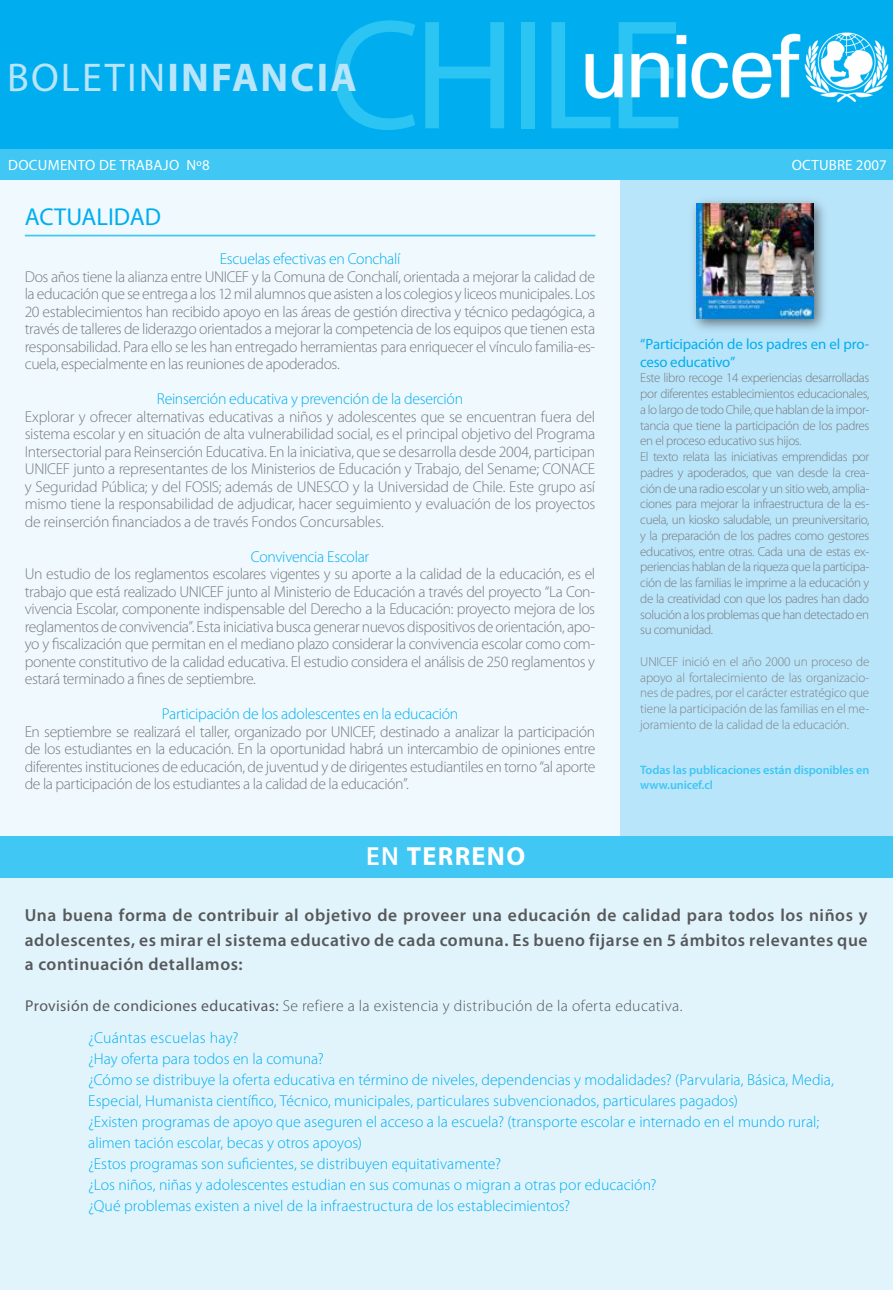
<style>
.page{position:relative;width:893px;height:1290px;background:#fff}
.page>*{position:absolute;margin:0;border:0;box-sizing:border-box;transform-origin:0 0}
.fechas{font:157.5px "Myriad Pro";letter-spacing:-.045em;color:#2bc4f3}
.fechas-2{font:700 40.25px "Myriad Pro";letter-spacing:.055em;color:#b9e5fa}
.fechas-3{font:700 26.25px "Myriad Pro";letter-spacing:.05em;color:#fff}
.fechas-4{font:24.5px "Myriad Pro";color:#00aeef}
.fechas-5{font:600 17.5px/24.5px "Myriad Pro";letter-spacing:.035em;color:#57585a;text-align:justify}
.t1{font:300 15.75px/17.5px "Myriad Pro";letter-spacing:-.025em;color:#787a7d;text-align:justify}
.fechas-6{font:300 15.75px/21px "Myriad Pro";color:#00aeef}
.fechas-7{font:300 15.75px "Myriad Pro";letter-spacing:-.02em;color:#00aeef}
.fechas-8{font:300 15.75px "Myriad Pro";letter-spacing:.025em;color:#57585a}
.fechas-9{font:300 15.75px "Myriad Pro";letter-spacing:.02em;color:#00aeef}
.fechas-10{font:14.88px/17.5px "Myriad Pro";letter-spacing:-.01em;color:#00aeef}
.fechas-11{font:14.88px "Myriad Pro";letter-spacing:.02em;color:#fff}
.fechas-12{font:300 13.12px/15.8px "Myriad Pro";letter-spacing:-.03em;color:#787a7d;text-align:justify}
.fechas-13{font:300 13.12px/15.8px "Myriad Pro";letter-spacing:-.01em;color:#808285;text-align:justify}
.fechas-14{font:600 12.25px/14.9px "Myriad Pro";letter-spacing:-.01em;color:#40c7f4}
.s1{font-weight:400}
.s2{font-weight:600}
</style>
<div class="page">
<div style="left:0;top:180px;width:620px;height:656px;background:#f0f9fd"></div>
<div style="left:620px;top:180px;width:273px;height:656px;background:#b9e5fa"></div>
<div style="left:0;top:149px;width:893px;height:31px;background:#40c7f4"></div>
<div style="left:0;top:837px;width:893px;height:453px;background:#e1f4fc"></div>
<div style="left:0;top:836px;width:893px;height:42px;background:#40c7f4"></div>
<hr style="left:25px;top:235px;width:570px;height:1px;background:#40c7f4">
<div style="left:688px;top:196px;width:141px;height:138px;background:#231f20;opacity:.6"></div>
<img style="left:696px;top:203px;width:117px;height:115px">
<img style="left:0;top:0;width:893px;height:149px">
<p class="fechas" style="left:329px;top:-22px;width:357px">CHILE</p>
<p class="fechas-2" style="left:7px;top:51px;width:351px"><span class="s1">BOLETIN</span>INFANCIA</p>
<p class="fechas-11" style="left:8px;top:156px;width:203px">DOCUMENTO DE TRABAJO Nº8</p>
<p class="fechas-4" style="left:25px;top:201px;width:138px">ACTUALIDAD</p>
<p class="fechas-11" style="left:792px;top:155px;width:97px">OCTUBRE 2007</p>
<p class="fechas-7" style="left:220px;top:249px;width:182px">Escuelas efectivas en Conchalí</p>
<p class="t1" style="left:25px;top:267px;width:572px">Dos años tiene la alianza entre UNICEF y la Comuna de Conchalí, orientada a mejorar la calidad de la educación que se entrega a los 12 mil alumnos que asisten a los colegios y liceos municipales. Los 20 establecimientos han recibido apoyo en las áreas de gestión directiva y técnico pedagógica, a través de talleres de liderazgo orientados a mejorar la competencia de los equipos que tienen esta responsabilidad. Para ello se les han entregado herramientas para enriquecer el vínculo familia-es&shy;cuela, especialmente en las reuniones de apoderados.</p>
<p class="fechas-7" style="left:157px;top:389px;width:308px">Reinserción educativa y prevención de la deserción</p>
<p class="t1" style="left:25px;top:407px;width:572px">Explorar y ofrecer alternativas educativas a niños y adolescentes que se encuentran fuera del sistema escolar y en situación de alta vulnerabilidad social, es el principal objetivo del Programa Intersectorial para Reinserción Educativa. En la iniciativa, que se desarrolla desde 2004, participan UNICEF junto a representantes de los Ministerios de Educación y Trabajo, del Sename; CONACE y Seguridad Pública; y del FOSIS; además de UNESCO y la Universidad de Chile. Este grupo así mismo tiene la responsabilidad de adjudicar, hacer seguimiento y evaluación de los proyectos de reinserción financiados a de través Fondos Concursables.</p>
<p class="fechas-7" style="left:251px;top:547px;width:120px">Convivencia Escolar</p>
<p class="t1" style="left:25px;top:565px;width:572px">Un estudio de los reglamentos escolares vigentes y su aporte a la calidad de la educación, es el trabajo que está realizado UNICEF junto al Ministerio de Educación a través del proyecto “La Con&shy;vivencia Escolar, componente indispensable del Derecho a la Educación: proyecto mejora de los reglamentos de convivencia”. Esta iniciativa busca generar nuevos dispositivos de orientación, apo&shy;yo y fiscalización que permitan en el mediano plazo considerar la convivencia escolar como com&shy;ponente constitutivo de la calidad educativa. El estudio considera el análisis de 250 reglamentos y estará terminado a fines de septiembre.</p>
<p class="fechas-6" style="left:162px;top:703px;width:298px">Participación de los adolescentes en la educación</p>
<p class="t1" style="left:25px;top:722px;width:572px">En septiembre se realizará el taller, organizado por UNICEF, destinado a analizar la participación de los estudiantes en la educación. En la oportunidad habrá un intercambio de opiniones entre diferentes instituciones de educación, de juventud y de dirigentes estudiantiles en torno “al aporte de la participación de los estudiantes a la calidad de la educación”.</p>
<p class="fechas-3" style="left:366px;top:839px;width:160px"><span class="s2">EN</span> TERRENO</p>
<p class="fechas-10" style="left:640px;top:335px;width:231px">“Participación de los padres en el pro&shy;ceso educativo”</p>
<p class="fechas-12" style="left:640px;top:370px;width:231px">Este libro recoge 14 experiencias desarrolladas por diferentes establecimientos educacionales, a lo largo de todo Chile, que hablan de la impor&shy;tancia que tiene la participación de los padres en el proceso educativo sus hijos.</p>
<p class="fechas-12" style="left:640px;top:449px;width:231px">El texto relata las iniciativas emprendidas por padres y apoderados, que van desde la crea&shy;ción de una radio escolar y un sitio web, amplia&shy;ciones para mejorar la infraestructura de la es&shy;cuela, un kiosko saludable, un preuniversitario, y la preparación de los padres como gestores educativos, entre otras. Cada una de estas ex&shy;periencias hablan de la riqueza que la participa&shy;ción de las familias le imprime a la educación y de la creatividad con que los padres han dado solución a los problemas que han detectado en su comunidad.</p>
<p class="fechas-13" style="left:640px;top:653px;width:231px">UNICEF inició en el año 2000 un proceso de apoyo al fortalecimiento de las organizacio&shy;nes de padres, por el carácter estratégico que tiene la participación de las familias en el me&shy;joramiento de la calidad de la educación.</p>
<p class="fechas-14" style="left:640px;top:762px;width:231px">Todas las publicaciones están disponibles en www.unicef.cl</p>
<p class="fechas-5" style="left:25px;top:902px;width:844px">Una buena forma de contribuir al objetivo de proveer una educación de calidad para todos los niños y adolescentes, es mirar el sistema educativo de cada comuna. Es bueno fijarse en 5 ámbitos relevantes que a continuación detallamos:</p>
<p class="fechas-8" style="left:25px;top:996px;width:659px"><span class="s1">Provisión de condiciones educativas:</span> Se refiere a la existencia y distribución de la oferta educativa.</p>
<p class="fechas-9" style="left:88px;top:1028px;width:152px">¿Cuántas escuelas hay?</p>
<p class="fechas-6" style="left:88px;top:1048px;width:237px">¿Hay oferta para todos en la comuna?</p>
<p class="fechas-6" style="left:88px;top:1069px;width:747px">¿Cómo se distribuye la oferta educativa en término de niveles, dependencias y modalidades? (Parvularia, Básica, Media,</p>
<p class="fechas-6" style="left:88px;top:1090px;width:651px">Especial, Humanista científico, Técnico, municipales, particulares subvencionados, particulares pagados)</p>
<p class="fechas-6" style="left:88px;top:1111px;width:732px">¿Existen programas de apoyo que aseguren el acceso a la escuela? (transporte escolar e internado en el mundo rural; alimen tación escolar, becas y otros apoyos)</p>
<p class="fechas-6" style="left:88px;top:1153px;width:414px">¿Estos programas son suficientes, se distribuyen equitativamente?</p>
<p class="fechas-6" style="left:88px;top:1174px;width:570px">¿Los niños, niñas y adolescentes estudian en sus comunas o migran a otras por educación?</p>
<p class="fechas-6" style="left:88px;top:1195px;width:483px">¿Qué problemas existen a nivel de la infraestructura de los establecimientos?</p>
</div>
